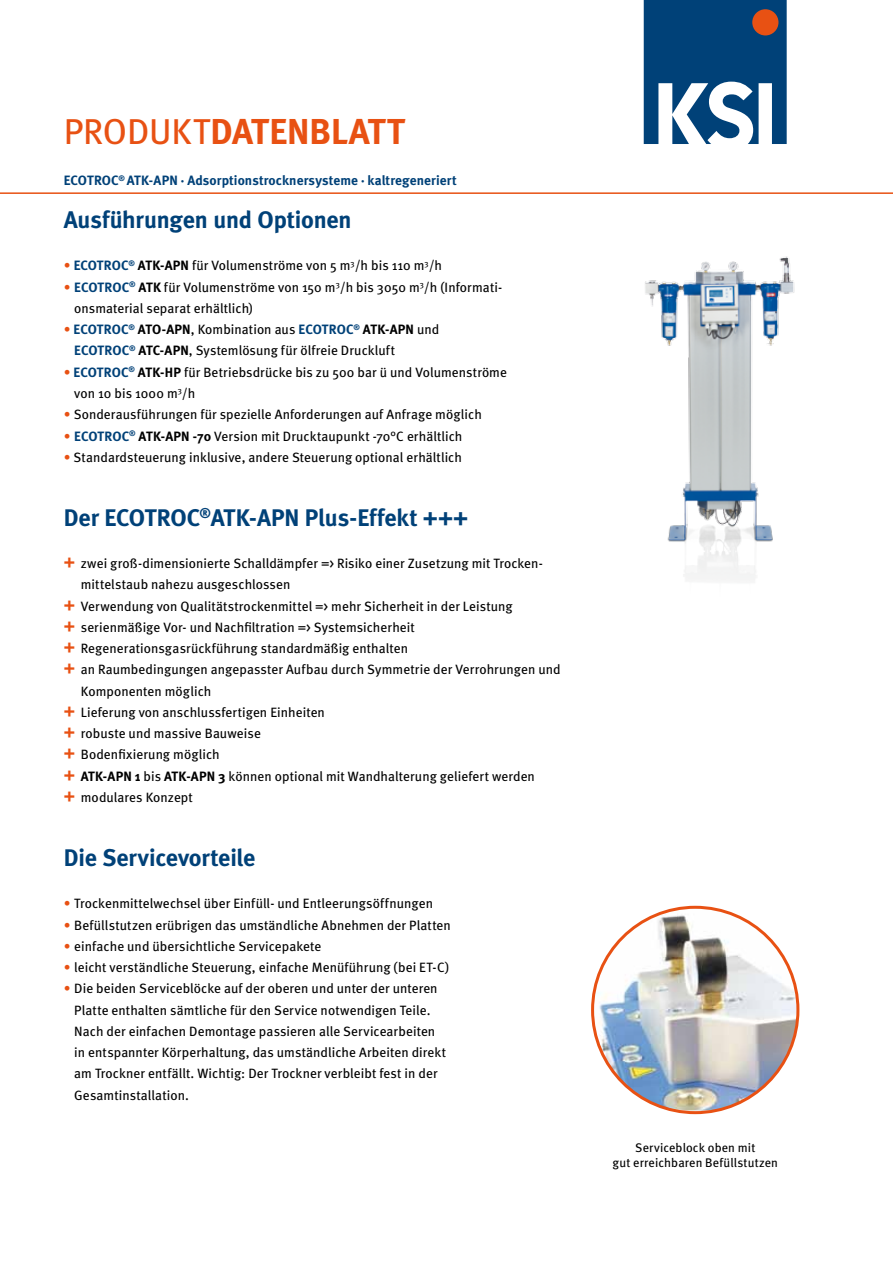
<style>
.page{position:relative;width:893px;height:1263px;background:#fff}
.page>*{position:absolute;margin:0;border:0;box-sizing:border-box;transform-origin:0 0}
.t1{font:700 36px "Meta";letter-spacing:-.005em;color:#e85113}
.t2{font:700 24px "Meta";letter-spacing:-.005em;color:#004178}
.t3{font:13.5px/21.3px "Meta";letter-spacing:.005em;color:#000}
.t4{font:700 13.5px "Meta";letter-spacing:.01em;color:#004178}
.t5{font:12.45px/15px "Meta";letter-spacing:.01em;color:#000;text-align:center}
.s1{font-weight:400}
.s2{color:#e85113}
.s3{font-weight:700;color:#004178}
.s4{font-weight:700}
.s5{font-weight:700;font-size:18px;color:#e85113}
</style>
<div class="page">
<hr style="left:0;top:192px;width:893px;height:2px;background:#e85113">
<svg style="left:644px;top:0;width:143px;height:144px"></svg>
<div style="left:752px;top:9px;width:26px;height:26px;background:#e85113;border-radius:50%"></div>
<img style="left:593px;top:907px;width:205px;height:203px">
<img style="left:645px;top:256px;width:150px;height:325px">
<h1 class="t1" style="left:64px;top:108px;width:343px"><span class="s1">produkt</span>datenblatt</h1>
<p class="t4" style="left:64px;top:172px;width:394px">ECOTROC<sup>®</sup> ATK-APN · Adsorptionstrocknersysteme · kaltregeneriert</p>
<h2 class="t2" style="left:64px;top:204px;width:289px">Ausführungen und Optionen</h2>
<p class="t3" style="left:64px;top:255px;width:380px"><span class="s2">•</span> <span class="s3">ECOTROC</span><sup>®</sup> <span class="s4">ATK-APN</span> für Volumenströme von 5 m<sup>3</sup>/h bis 110 m<sup>3</sup>/h</p>
<p class="t3" style="left:74px;top:276px;width:430px;text-indent:-10px"><span class="s2">•</span> <span class="s3">ECOTROC</span><sup>®</sup> <span class="s4">ATK</span> für Volumenströme von 150 m<sup>3</sup>/h bis 3050 m<sup>3</sup>/h (Informati&shy;onsmaterial separat erhältlich)</p>
<p class="t3" style="left:74px;top:318px;width:366px;text-indent:-11px"><span class="s2">•</span> <span class="s3">ECOTROC</span><sup>®</sup> <span class="s4">ATO-APN</span>, Kombination aus <span class="s3">ECOTROC</span><sup>®</sup> <span class="s4">ATK-APN</span> und<br><span class="s3">ECOTROC</span><sup>®</sup> <span class="s4">ATC-APN</span>, Systemlösung für ölfreie Druckluft</p>
<p class="t3" style="left:74px;top:361px;width:434px;text-indent:-11px"><span class="s2">•</span> <span class="s3">ECOTROC</span><sup>®</sup> <span class="s4">ATK-HP</span> für Betriebsdrücke bis zu 500 bar ü und Volumenströme von 10 bis 1000 m<sup>3</sup>/h</p>
<p class="t3" style="left:64px;top:404px;width:420px"><span class="s2">•</span> Sonderausführungen für spezielle Anforderungen auf Anfrage möglich</p>
<p class="t3" style="left:64px;top:425px;width:400px"><span class="s2">•</span> <span class="s3">ECOTROC</span><sup>®</sup> <span class="s4">ATK-APN -70</span> Version mit Drucktaupunkt -70°C erhältlich</p>
<p class="t3" style="left:64px;top:446px;width:400px"><span class="s2">•</span> Standardsteuerung inklusive, andere Steuerung optional erhältlich</p>
<h2 class="t2" style="left:64px;top:502px;width:406px">Der ECOTROC<sup>®</sup>ATK-APN Plus-Effekt +++</h2>
<p class="t3" style="left:64px;top:552px;width:481px"><span class="s5">+</span> zwei groß-dimensionierte Schalldämpfer =&gt; Risiko einer Zusetzung mit Trocken-</p>
<p class="t3" style="left:81px;top:574px;width:211px">mittelstaub nahezu ausgeschlossen</p>
<p class="t3" style="left:64px;top:595px;width:450px"><span class="s5">+</span> Verwendung von Qualitätstrockenmittel =&gt; mehr Sicherheit in der Leistung</p>
<p class="t3" style="left:64px;top:616px;width:353px"><span class="s5">+</span> serienmäßige Vor- und Nachfiltration =&gt; Systemsicherheit</p>
<p class="t3" style="left:64px;top:637px;width:346px"><span class="s5">+</span> Regenerationsgasrückführung standardmäßig enthalten</p>
<p class="t3" style="left:64px;top:659px;width:498px"><span class="s5">+</span> an Raumbedingungen angepasster Aufbau durch Symmetrie der Verrohrungen und</p>
<p class="t3" style="left:64px;top:680px;width:149px">Komponenten möglich</p>
<p class="t3" style="left:64px;top:701px;width:263px"><span class="s5">+</span> Lieferung von anschlussfertigen Einheiten</p>
<p class="t3" style="left:64px;top:722px;width:199px"><span class="s5">+</span> robuste und massive Bauweise</p>
<p class="t3" style="left:64px;top:744px;width:157px"><span class="s5">+</span> Bodenfixierung möglich</p>
<p class="t3" style="left:64px;top:765px;width:473px"><span class="s5">+</span> <span class="s4">ATK-APN 1</span> bis <span class="s4">ATK-APN 3</span> können optional mit Wandhalterung geliefert werden</p>
<p class="t3" style="left:64px;top:786px;width:131px"><span class="s5">+</span> modulares Konzept</p>
<h2 class="t2" style="left:64px;top:842px;width:193px">Die Servicevorteile</h2>
<p class="t3" style="left:64px;top:892px;width:371px"><span class="s2">•</span> Trockenmittelwechsel über Einfüll- und Entleerungsöffnungen</p>
<p class="t3" style="left:64px;top:914px;width:389px"><span class="s2">•</span> Befüllstutzen erübrigen das umständliche Abnehmen der Platten</p>
<p class="t3" style="left:64px;top:935px;width:259px"><span class="s2">•</span> einfache und übersichtliche Servicepakete</p>
<p class="t3" style="left:64px;top:956px;width:387px"><span class="s2">•</span> leicht verständliche Steuerung, einfache Menüführung (bei ET-C)</p>
<p class="t3" style="left:64px;top:978px;width:375px"><span class="s2">•</span> Die beiden Serviceblöcke auf der oberen und unter der unteren</p>
<p class="t3" style="left:64px;top:999px;width:368px">Platte enthalten sämtliche für den Service notwendigen Teile.</p>
<p class="t3" style="left:74px;top:1020px;width:362px">Nach der einfachen Demontage passieren alle Servicearbeiten</p>
<p class="t3" style="left:74px;top:1041px;width:373px">in entspannter Körperhaltung, das umständliche Arbeiten direkt</p>
<p class="t3" style="left:74px;top:1063px;width:365px">am Trockner entfällt. Wichtig: Der Trockner verbleibt fest in der</p>
<p class="t3" style="left:74px;top:1084px;width:116px">Gesamtinstallation.</p>
<p class="t5" style="left:612px;top:1140px;width:167px">Serviceblock oben mit<br>gut erreichbaren Befüllstutzen</p>
</div>
